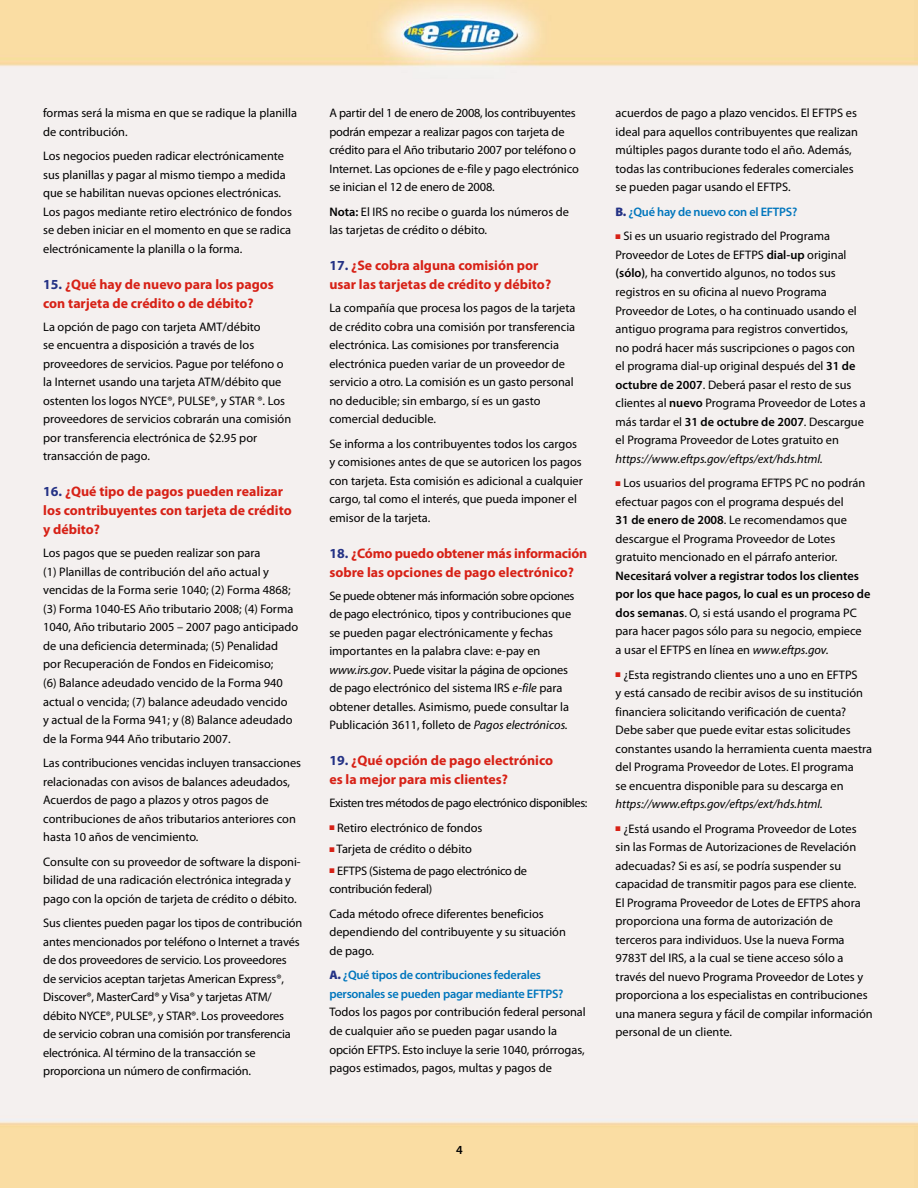
<style>
.page{position:relative;width:918px;height:1188px;background:#fff}
.page>*{position:absolute;margin:0;border:0;box-sizing:border-box;transform-origin:0 0}
.t1{font:700 13.8px/19.2px "Myriad Pro";color:#d72116}
.t2{font:12.3px/18.6px "Myriad Pro";color:#000}
.t3{font:600 12.3px/18.5px "Myriad Pro";color:#000}
.t4{font:600 12.3px/18.5px "Myriad Pro";letter-spacing:-.02em;color:#0076bd}
.t5{font:italic 12.3px "Myriad Pro";color:#000}
.t6{font:12.3px/18.6px "Myriad Pro";letter-spacing:-.02em;color:#000}
.t7{font:12.3px "Myriad Pro";letter-spacing:-.03em;color:#000}
.s1{color:#243285}
.s2{font-weight:600}
.s3{font-style:italic}
.s4{color:#d72116}
.s5{font-weight:900;color:#243285}
.s6{font-weight:400}
.s7{font-weight:400;font-style:italic}
</style>
<div class="page">
<img style="left:0;top:0;width:918px;height:1188px">
<p class="t2" style="left:43px;top:104px;width:255px">formas será la misma en que se radique la planilla de contribución.</p>
<p class="t2" style="left:43px;top:147px;width:250px">Los negocios pueden radicar electrónicamente sus planillas y pagar al mismo tiempo a medida que se habilitan nuevas opciones electrónicas.<br>Los pagos mediante retiro electrónico de fondos se deben iniciar en el momento en que se radica electrónicamente la planilla o la forma.</p>
<p class="t1" style="left:43px;top:275px;width:232px"><span class="s1">15.</span> ¿Qué hay de nuevo para los pagos con tarjeta de crédito o de débito?</p>
<p class="t2" style="left:43px;top:318px;width:250px">La opción de pago con tarjeta AMT/débito<br>se encuentra a disposición a través de los proveedores de servicios. Pague por teléfono o la Internet usando una tarjeta ATM/débito que ostenten los logos NYCE®, PULSE®, y STAR ®. Los proveedores de servicios cobrarán una comisión por transferencia electrónica de $2.95 por transacción de pago.</p>
<p class="t1" style="left:43px;top:482px;width:250px"><span class="s1">16.</span> ¿Qué tipo de pagos pueden realizar los contribuyentes con tarjeta de crédito y débito?</p>
<p class="t2" style="left:43px;top:544px;width:257px">Los pagos que se pueden realizar son para<br>(1) Planillas de contribución del año actual y vencidas de la Forma serie 1040; (2) Forma 4868; (3) Forma 1040-ES Año tributario 2008; (4) Forma 1040, Año tributario 2005 – 2007 pago anticipado de una deficiencia determinada; (5) Penalidad por Recuperación de Fondos en Fideicomiso;<br>(6) Balance adeudado vencido de la Forma 940 actual o vencida; (7) balance adeudado vencido<br>y actual de la Forma 941; y (8) Balance adeudado de la Forma 944 Año tributario 2007.</p>
<p class="t2" style="left:43px;top:754px;width:259px">Las contribuciones vencidas incluyen transacciones relacionadas con avisos de balances adeudados, Acuerdos de pago a plazos y otros pagos de contribuciones de años tributarios anteriores con hasta 10 años de vencimiento.</p>
<p class="t2" style="left:43px;top:853px;width:259px">Consulte con su proveedor de software la disponi&shy;bilidad de una radicación electrónica integrada y pago con la opción de tarjeta de crédito o débito.</p>
<p class="t2" style="left:43px;top:914px;width:261px">Sus clientes pueden pagar los tipos de contribución antes mencionados por teléfono o Internet a través de dos proveedores de servicio. Los proveedores de servicios aceptan tarjetas American Express®, Discover®, MasterCard® y Visa® y tarjetas ATM/ débito NYCE®, PULSE®, y STAR®. Los proveedores<br>de servicio cobran una comisión por transferencia electrónica. Al término de la transacción se proporciona un número de confirmación.</p>
<p class="t2" style="left:329px;top:104px;width:251px">A partir del 1 de enero de 2008, los contribuyentes podrán empezar a realizar pagos con tarjeta de crédito para el Año tributario 2007 por teléfono o Internet. Las opciones de e-file y pago electrónico se inician el 12 de enero de 2008.</p>
<p class="t2" style="left:329px;top:203px;width:241px"><span class="s2">Nota:</span> El IRS no recibe o guarda los números de las tarjetas de crédito o débito.</p>
<p class="t1" style="left:329px;top:256px;width:223px"><span class="s1">17.</span> ¿Se cobra alguna comisión por usar las tarjetas de crédito y débito?</p>
<p class="t2" style="left:329px;top:299px;width:248px">La compañía que procesa los pagos de la tarjeta de crédito cobra una comisión por transferencia electrónica. Las comisiones por transferencia electrónica pueden variar de un proveedor de servicio a otro. La comisión es un gasto personal no deducible; sin embargo, sí es un gasto comercial deducible.</p>
<p class="t2" style="left:329px;top:435px;width:255px">Se informa a los contribuyentes todos los cargos y comisiones antes de que se autoricen los pagos con tarjeta. Esta comisión es adicional a cualquier cargo, tal como el interés, que pueda imponer el emisor de la tarjeta.</p>
<p class="t1" style="left:329px;top:544px;width:259px"><span class="s1">18.</span> ¿Cómo puedo obtener más información sobre las opciones de pago electrónico?</p>
<p class="t2" style="left:329px;top:587px;width:247px">Se puede obtener más información sobre opciones de pago electrónico, tipos y contribuciones que se pueden pagar electrónicamente y fechas importantes en la palabra clave: e-pay en <span class="s3">www.irs.gov</span>. Puede visitar la página de opciones de pago electrónico del sistema IRS <span class="s3">e-file</span> para obtener detalles. Asimismo, puede consultar la Publicación 3611, folleto de <span class="s3">Pagos electrónicos.</span></p>
<p class="t1" style="left:329px;top:751px;width:225px"><span class="s1">19.</span> ¿Qué opción de pago electrónico es la mejor para mis clientes?</p>
<p class="t7" style="left:329px;top:796px;width:260px">Existen tres métodos de pago electrónico disponibles:</p>
<p class="t2" style="left:329px;top:819px;width:155px"><span class="s4">■</span> Retiro electrónico de fondos</p>
<p class="t2" style="left:329px;top:840px;width:144px"><span class="s4">■</span> Tarjeta de crédito o débito</p>
<p class="t6" style="left:329px;top:862px;width:199px"><span class="s4">■</span> EFTPS (Sistema de pago electrónico de contribución federal)</p>
<p class="t2" style="left:329px;top:905px;width:238px">Cada método ofrece diferentes beneficios dependiendo del contribuyente y su situación de pago.</p>
<p class="t4" style="left:329px;top:966px;width:236px"><span class="s5">A.</span> ¿Qué tipos de contribuciones federales personales se pueden pagar mediante EFTPS?</p>
<p class="t2" style="left:329px;top:1003px;width:258px">Todos los pagos por contribución federal personal de cualquier año se pueden pagar usando la opción EFTPS. Esto incluye la serie 1040, prórrogas, pagos estimados, pagos, multas y pagos de</p>
<p class="t3" style="left:456px;top:1141px;width:8px">4</p>
<p class="t2" style="left:616px;top:104px;width:244px">acuerdos de pago a plazo vencidos. El EFTPS es ideal para aquellos contribuyentes que realizan múltiples pagos durante todo el año. Además, todas las contribuciones federales comerciales se pueden pagar usando el EFTPS.</p>
<p class="t4" style="left:616px;top:203px;width:183px"><span class="s5">B.</span> ¿Qué hay de nuevo con el EFTPS?</p>
<p class="t2" style="left:616px;top:227px;width:252px"><span class="s4">■</span> Si es un usuario registrado del Programa Proveedor de Lotes de EFTPS <span class="s2">dial-up</span> original <span class="s2">(sólo)</span>, ha convertido algunos, no todos sus registros en su oficina al nuevo Programa Proveedor de Lotes, o ha continuado usando el antiguo programa para registros convertidos,<br>no podrá hacer más suscripciones o pagos con el programa dial-up original después del <span class="s2">31 de octubre de 2007</span>. Deberá pasar el resto de sus clientes al <span class="s2">nuevo</span> Programa Proveedor de Lotes a más tardar el <span class="s2">31 de octubre de 2007</span>. Descargue el Programa Proveedor de Lotes gratuito en</p>
<p class="t5" style="left:616px;top:452px;width:209px">https://www.eftps.gov/eftps/ext/hds.html.</p>
<p class="t2" style="left:616px;top:474px;width:251px"><span class="s4">■</span> Los usuarios del programa EFTPS PC no podrán efectuar pagos con el programa después del<br><span class="s2">31 de enero de 2008</span>. Le recomendamos que descargue el Programa Proveedor de Lotes gratuito mencionado en el párrafo anterior.</p>
<p class="t3" style="left:616px;top:567px;width:256px">Necesitará volver a registrar todos los clientes por los que hace pagos, lo cual es un proceso de dos semanas<span class="s6">. O, si está usando el programa PC para hacer pagos sólo para su negocio, empiece a usar el EFTPS en línea en</span> <span class="s7">www.eftps.gov.</span></p>
<p class="t2" style="left:616px;top:665px;width:258px"><span class="s4">■</span> ¿Esta registrando clientes uno a uno en EFTPS<br>y está cansado de recibir avisos de su institución financiera solicitando verificación de cuenta?<br>Debe saber que puede evitar estas solicitudes constantes usando la herramienta cuenta maestra del Programa Proveedor de Lotes. El programa<br>se encuentra disponible para su descarga en</p>
<p class="t5" style="left:616px;top:797px;width:209px">https://www.eftps.gov/eftps/ext/hds.html.</p>
<p class="t2" style="left:616px;top:820px;width:259px"><span class="s4">■</span> ¿Está usando el Programa Proveedor de Lotes sin las Formas de Autorizaciones de Revelación adecuadas? Si es así, se podría suspender su capacidad de transmitir pagos para ese cliente.<br>El Programa Proveedor de Lotes de EFTPS ahora proporciona una forma de autorización de terceros para individuos. Use la nueva Forma 9783T del IRS, a la cual se tiene acceso sólo a través del nuevo Programa Proveedor de Lotes y proporciona a los especialistas en contribuciones una manera segura y fácil de compilar información personal de un cliente.</p>
</div>
